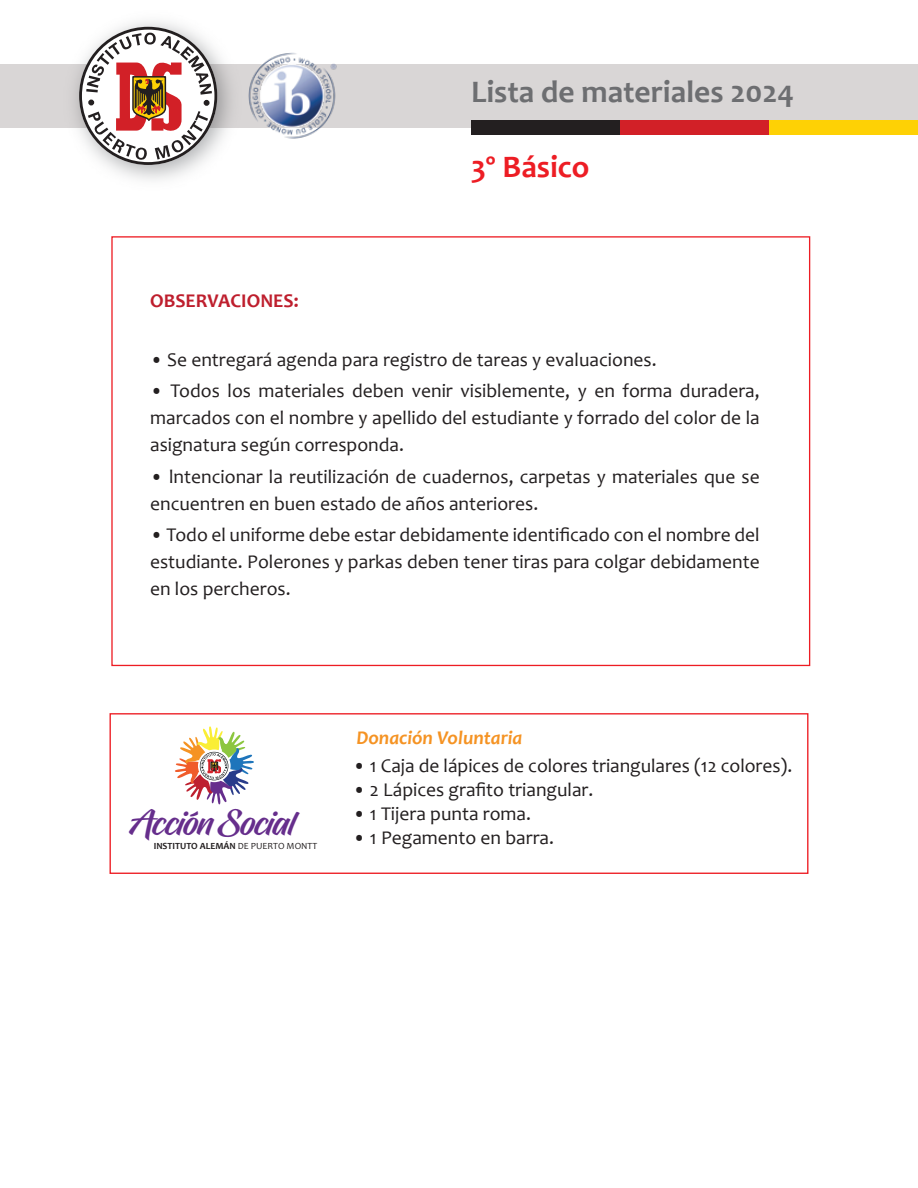
<style>
.page{position:relative;width:918px;height:1188px;background:#fff}
.page>*{position:absolute;margin:0;border:0;box-sizing:border-box;transform-origin:0 0}
.t1{font:35.1px "Hughs";letter-spacing:-.005em;color:#662e8c}
.t2{font:700 31.5px "Candara";color:#6d6e71}
.t3{font:700 31.5px "Candara";color:#ed1d24}
.t4{font:19.5px/27px "Candara";color:#231f20;text-align:justify}
.t5{font:italic 700 19.5px "Candara";color:#f59323}
.t6{font:700 19.5px "Candara";color:#be1e2d}
.t7{font:700 9.45px "Candara";color:#231f20}
.s1{font-weight:400}
</style>
<div class="page">
<div style="left:0;top:64px;width:917px;height:64px;background:#d9d6d6"></div>
<div style="left:471px;top:120px;width:149px;height:15px;background:#231f20"></div>
<div style="left:620px;top:120px;width:149px;height:15px;background:#d22027"></div>
<div style="left:769px;top:120px;width:149px;height:15px;background:#fed105"></div>
<img style="left:74px;top:21px;width:157px;height:160px">
<svg style="left:79px;top:27px;width:138px;height:138px"></svg>
<svg style="left:86px;top:33px;width:126px;height:127px"></svg>
<img style="left:248px;top:52px;width:89px;height:87px">
<div style="left:110px;top:713px;width:698px;height:161px;border:1px solid #ed1d24"></div>
<svg style="left:175px;top:726px;width:79px;height:79px"></svg>
<h2 class="t2" style="left:471px;top:72px;width:325px">Lista de materiales 2024</h2>
<p class="t6" style="left:150px;top:289px;width:150px">OBSERVACIONES:</p>
<h2 class="t3" style="left:471px;top:147px;width:120px">3º Básico</h2>
<p class="t4" style="left:150px;top:346px;width:508px">• Se entregará agenda para registro de tareas y evaluaciones.</p>
<p class="t4" style="left:150px;top:377px;width:611px">• Todos los materiales deben venir visiblemente, y en forma duradera, marcados con el nombre y apellido del estudiante y forrado del color de la asignatura según corresponda.</p>
<p class="t4" style="left:150px;top:463px;width:611px">• lntencionar la reutilización de cuadernos, carpetas y materiales que se encuentren en buen estado de años anteriores.</p>
<p class="t4" style="left:150px;top:521px;width:611px">• Todo el uniforme debe estar debidamente identificado con el nombre del estudiante. Polerones y parkas deben tener tiras para colgar debidamente en los percheros.</p>
<h1 class="t1" style="left:129px;top:803px;width:167px">Acción Social</h1>
<p class="t7" style="left:154px;top:840px;width:165px">INSTITUTO ALEMÁN <span class="s1">DE PUERTO MONTT</span></p>
<p class="t5" style="left:357px;top:725px;width:167px">Donación Voluntaria</p>
<p class="t4" style="left:353px;top:752px;width:441px">• 1 Caja de lápices de colores triangulares (12 colores).</p>
<p class="t4" style="left:353px;top:776px;width:242px">• 2 Lápices grafito triangular.</p>
<p class="t4" style="left:353px;top:800px;width:180px">• 1 Tijera punta roma.</p>
<p class="t4" style="left:353px;top:824px;width:203px">• 1 Pegamento en barra.</p>
</div>
